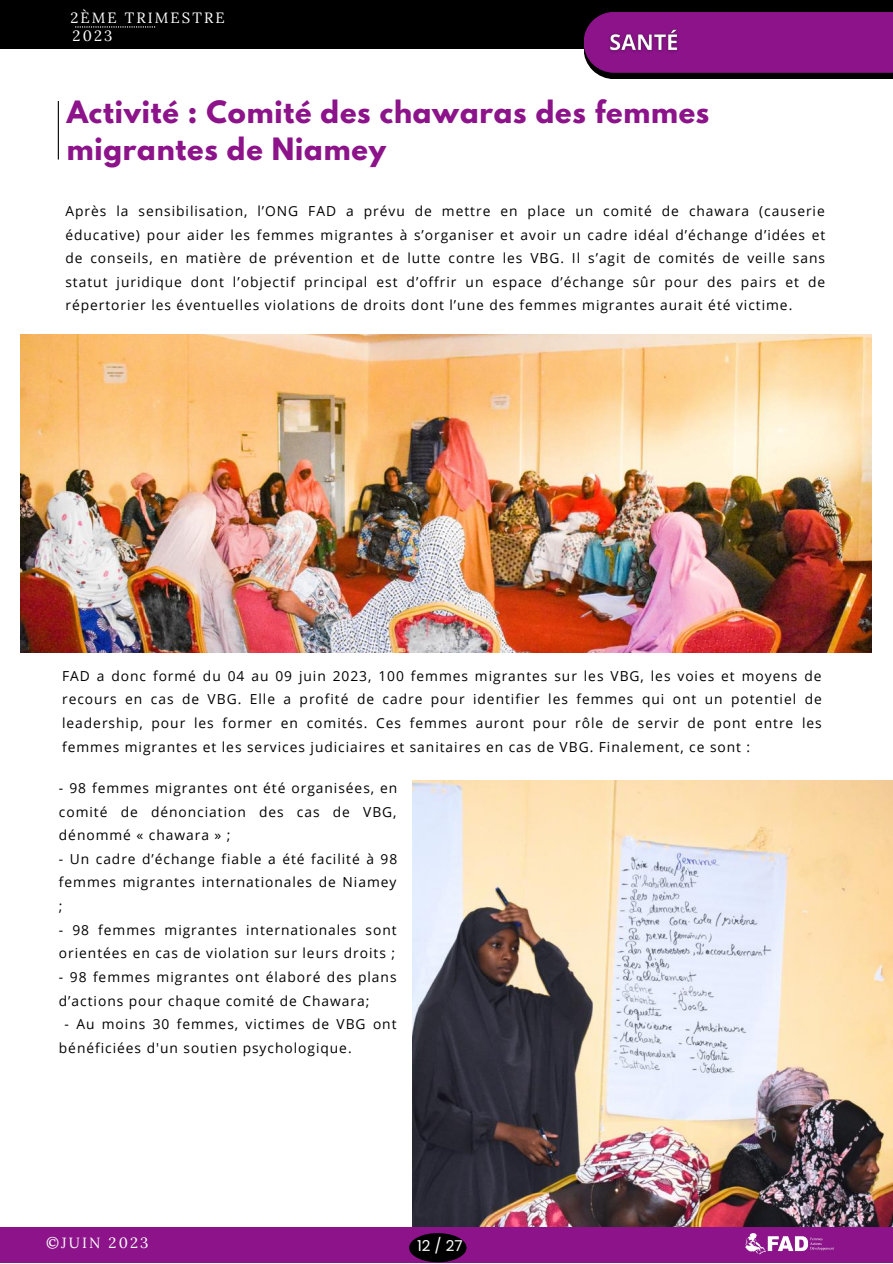
<style>
.page{position:relative;width:893px;height:1264px;background:#fff}
.page>*{position:absolute;margin:0;border:0;box-sizing:border-box;transform-origin:0 0}
.t1{font:700 27.3px/37px "League Spartan";letter-spacing:.03em;color:#8c138a}
.t2{font:15px "Poppins";color:#fff}
.t3{font:14.85px "Lora";letter-spacing:.14em;color:#fff}
.t4{font:13.8px/23.5px "Open Sans";letter-spacing:.07em;color:#000;text-align:justify}
</style>
<div class="page">
<img style="left:412px;top:780px;width:480px;height:447px">
<div style="left:0;top:0;width:892px;height:49px;background:#000"></div>
<svg style="left:75px;top:26px;width:80px;height:2px"></svg>
<svg style="left:584px;top:12px;width:308px;height:67px;background:#7c137a"></svg>
<hr style="left:58px;top:101px;width:1px;height:58px;background:#000">
<img style="left:20px;top:334px;width:851px;height:318px">
<img style="left:603px;top:22px;width:81px;height:42px">
<div style="left:0;top:1227px;width:892px;height:35px;background:#8c138a"></div>
<img style="left:745px;top:1233px;width:89px;height:21px">
<svg style="left:409px;top:1233px;width:57px;height:29px"></svg>
<p class="t3" style="left:70px;top:8px;width:156px">2ÈME TRIMESTRE</p>
<p class="t3" style="left:73px;top:26px;width:41px">2023</p>
<p class="t1" style="left:67px;top:97px;width:644px">Activité : Comité des chawaras des femmes migrantes de Niamey</p>
<p class="t4" style="left:65px;top:199px;width:761px">Après la sensibilisation, l’ONG FAD a prévu de mettre en place un comité de chawara (causerie éducative) pour aider les femmes migrantes à s’organiser et avoir un cadre idéal d’échange d’idées et de conseils, en matière de prévention et de lutte contre les VBG. Il s’agit de comités de veille sans statut juridique dont l’objectif principal est d’offrir un espace d’échange sûr pour des pairs et de répertorier les éventuelles violations de droits dont l’une des femmes migrantes aurait été victime.</p>
<p class="t4" style="left:62px;top:663px;width:761px">FAD a donc formé du 04 au 09 juin 2023, 100 femmes migrantes sur les VBG, les voies et moyens de recours en cas de VBG. Elle a profité de cadre pour identifier les femmes qui ont un potentiel de leadership, pour les former en comités. Ces femmes auront pour rôle de servir de pont entre les femmes migrantes et les services judiciaires et sanitaires en cas de VBG. Finalement, ce sont :</p>
<p class="t4" style="left:59px;top:775px;width:340px">- 98 femmes migrantes ont été organisées, en comité de dénonciation des cas de VBG, dénommé « chawara » ;</p>
<p class="t4" style="left:59px;top:846px;width:340px">- Un cadre d’échange fiable a été facilité à 98 femmes migrantes internationales de Niamey ;</p>
<p class="t4" style="left:59px;top:917px;width:339px">- 98 femmes migrantes internationales sont orientées en cas de violation sur leurs droits ;</p>
<p class="t4" style="left:59px;top:964px;width:339px">- 98 femmes migrantes ont élaboré des plans d’actions pour chaque comité de Chawara;</p>
<p class="t4" style="left:59px;top:1011px;width:339px;text-indent:6px">- Au moins 30 femmes, victimes de VBG ont bénéficiées d'un soutien psychologique.</p>
<p class="t3" style="left:46px;top:1232px;width:104px">©JUIN 2023</p>
<p class="t2" style="left:417px;top:1235px;width:47px">12 / 27</p>
</div>
